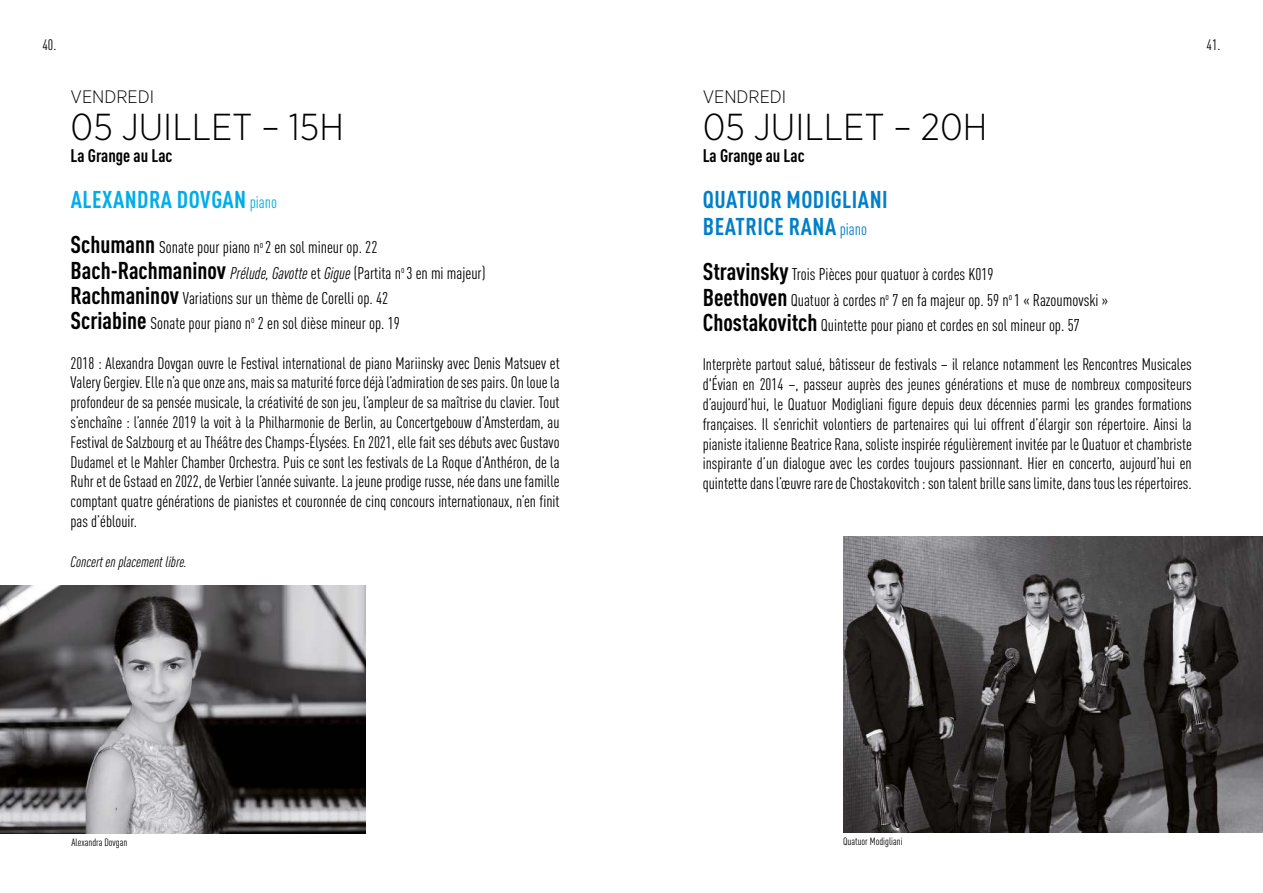
<style>
.page{position:relative;width:1263px;height:893px;background:#fff}
.page>*{position:absolute;margin:0;border:0;box-sizing:border-box;transform-origin:0 0}
.t1{font:300 37.5px "Gotham Narrow";color:#000}
.t2{font:700 condensed 24px/27px "DIN Pro";letter-spacing:.02em;color:#007fc8}
.t3{font:700 condensed 24px "DIN Pro";letter-spacing:.02em;color:#00ade9}
.t4{font:700 condensed 18px "DIN Pro";color:#000}
.t5{font:300 18px "Gotham Narrow";color:#000}
.t6{font:condensed 16.8px/25.2px "DIN Pro";color:#000}
.t7{font:condensed 16.5px/19.8px "DIN Pro";color:#000;text-align:justify}
.t8{font:italic condensed 15px "DIN Pro";color:#000}
.t9{font:condensed 15px "DIN Pro";color:#000}
.t10{font:condensed 10.5px "DIN Pro";color:#000}
.s1{font-weight:400;font-size:16.8px}
.s2{font-weight:700;font-size:24px}
.s3{font-style:italic}
</style>
<div class="page">
<img style="left:0;top:585px;width:365px;height:248px">
<img style="left:843px;top:537px;width:420px;height:296px">
<p class="t9" style="left:43px;top:34px;width:15px">40.</p>
<p class="t9" style="left:1206px;top:34px;width:15px">41.</p>
<p class="t5" style="left:71px;top:85px;width:85px">VENDREDI</p>
<h1 class="t1" style="left:71px;top:104px;width:275px">05 JUILLET – 15H</h1>
<p class="t4" style="left:71px;top:142px;width:103px">La Grange au Lac</p>
<h2 class="t3" style="left:71px;top:182px;width:208px">ALEXANDRA DOVGAN <span class="s1">piano</span></h2>
<p class="t6" style="left:71px;top:234px;width:416px"><span class="s2">Schumann</span> Sonate pour piano n<sup>o</sup> 2 en sol mineur op. 22<br><span class="s2">Bach-Rachmaninov</span> <span class="s3">Prélude, Gavotte</span> et <span class="s3">Gigue</span> (Partita n<sup>o</sup> 3 en mi majeur)<br><span class="s2">Rachmaninov</span> Variations sur un thème de Corelli op. 42<br><span class="s2">Scriabine</span> Sonate pour piano n<sup>o</sup> 2 en sol dièse mineur op. 19</p>
<p class="t7" style="left:71px;top:352px;width:491px">2018 : Alexandra Dovgan ouvre le Festival international de piano Mariinsky avec Denis Matsuev et Valery Gergiev. Elle n’a que onze ans, mais sa maturité force déjà l’admiration de ses pairs. On loue la profondeur de sa pensée musicale, la créativité de son jeu, l’ampleur de sa maîtrise du clavier. Tout s’enchaîne : l’année 2019 la voit à la Philharmonie de Berlin, au Concertgebouw d’Amsterdam, au Festival de Salzbourg et au Théâtre des Champs-Élysées. En 2021, elle fait ses débuts avec Gustavo Dudamel et le Mahler Chamber Orchestra. Puis ce sont les festivals de La Roque d’Anthéron, de la Ruhr et de Gstaad en 2022, de Verbier l’année suivante. La jeune prodige russe, née dans une famille comptant quatre générations de pianistes et couronnée de cinq concours internationaux, n’en finit pas d’éblouir.</p>
<p class="t8" style="left:71px;top:551px;width:118px">Concert en placement libre.</p>
<p class="t10" style="left:72px;top:834px;width:57px">Alexandra Dovgan</p>
<p class="t5" style="left:703px;top:85px;width:85px">VENDREDI</p>
<h1 class="t1" style="left:703px;top:104px;width:286px">05 JUILLET – 20H</h1>
<p class="t4" style="left:703px;top:142px;width:103px">La Grange au Lac</p>
<h2 class="t2" style="left:703px;top:184px;width:186px">QUATUOR MODIGLIANI<br>BEATRICE RANA <span class="s1">piano</span></h2>
<p class="t6" style="left:703px;top:261px;width:407px"><span class="s2">Stravinsky</span> Trois Pièces pour quatuor à cordes K019<br><span class="s2">Beethoven</span> Quatuor à cordes n<sup>o</sup> 7 en fa majeur op. 59 n<sup>o</sup> 1 « Razoumovski »<br><span class="s2">Chostakovitch</span> Quintette pour piano et cordes en sol mineur op. 57</p>
<p class="t7" style="left:703px;top:353px;width:491px">Interprète partout salué, bâtisseur de festivals – il relance notamment les Rencontres Musicales d'Évian en 2014 –, passeur auprès des jeunes générations et muse de nombreux compositeurs d’aujourd’hui, le Quatuor Modigliani figure depuis deux décennies parmi les grandes formations françaises. Il s’enrichit volontiers de partenaires qui lui offrent d’élargir son répertoire. Ainsi la pianiste italienne Beatrice Rana, soliste inspirée régulièrement invitée par le Quatuor et chambriste inspirante d’un dialogue avec les cordes toujours passionnant. Hier en concerto, aujourd’hui en quintette dans l’œuvre rare de Chostakovitch : son talent brille sans limite, dans tous les répertoires.</p>
<p class="t10" style="left:843px;top:834px;width:61px">Quatuor Modigliani</p>
</div>
